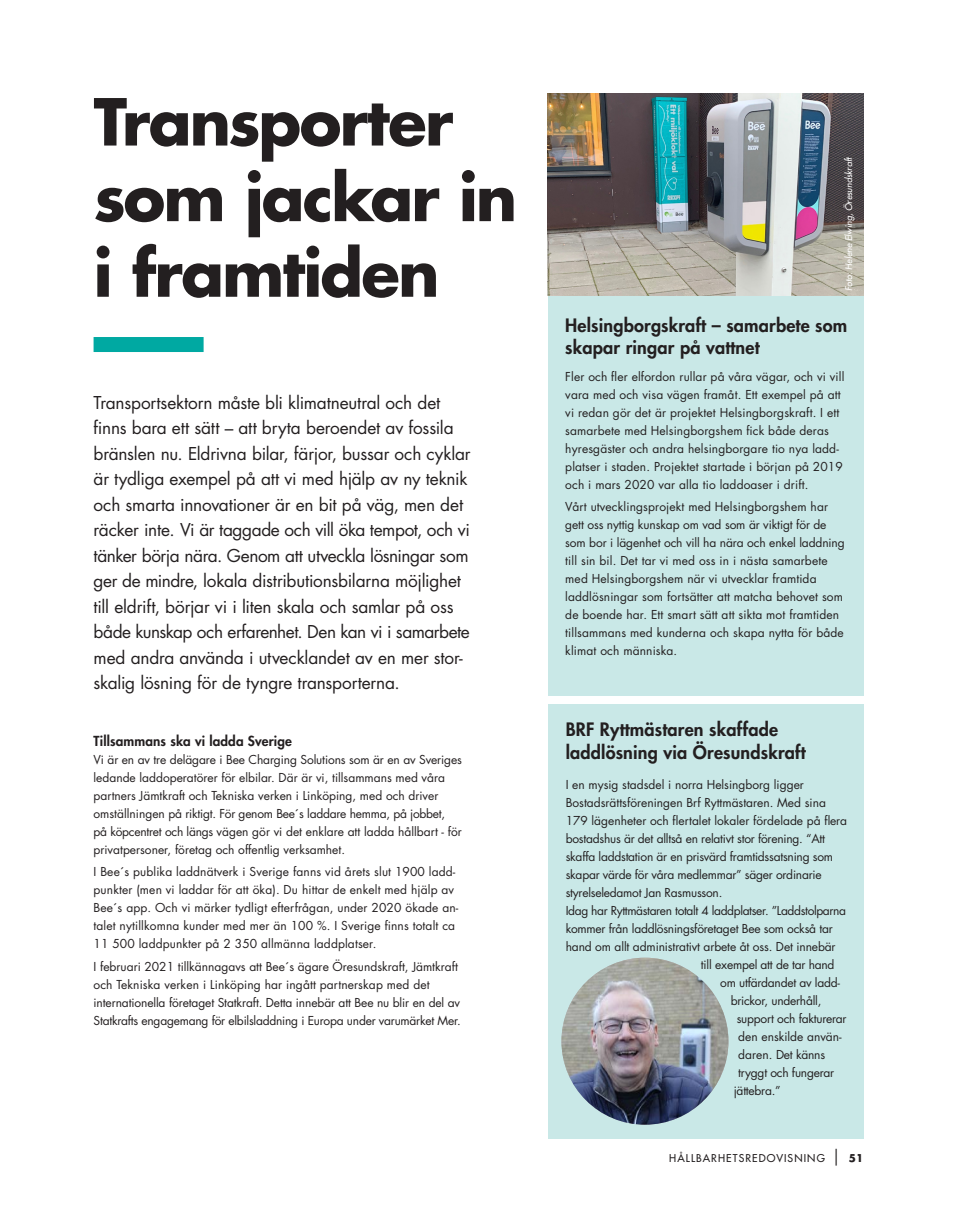
<style>
.page{position:relative;width:957px;height:1212px;background:#fff}
.page>*{position:absolute;margin:0;border:0;box-sizing:border-box;transform-origin:0 0}
.Rubrik{font:700 63px/75.6px "Futura Std";letter-spacing:-.03em;color:#231f20}
.Mellis{font:800 18px/22.5px "Futura Std";letter-spacing:.01em;color:#231f20}
.Ingress{font:17.25px/25.5px "Futura Std";letter-spacing:-.015em;color:#231f20}
.Mellis-2{font:800 13.5px "Futura Std";letter-spacing:.01em;color:#231f20}
.Bröd{font:12px/18px "Futura Std";color:#231f20}
.Bröd-2{font:12px/18px "Futura Std";letter-spacing:-.02em;color:#231f20}
.Bröd-3{font:12px "Futura Std";letter-spacing:-.03em;color:#231f20}
.t1{font:500 10.5px "Futura Std";letter-spacing:.105em;color:#231f20}
.Bildtext{font:italic 500 9px "Futura Std";color:#fff}
.s1{font-weight:700;font-size:16.8px}
.s2{font-weight:700}
</style>
<div class="page">
<div style="left:547px;top:291px;width:316px;height:404px;background:#c9e8e7"></div>
<div style="left:547px;top:704px;width:316px;height:434px;background:#c9e8e7"></div>
<img style="left:547px;top:94px;width:316px;height:202px">
<div style="left:94px;top:337px;width:110px;height:15px;background:#00a9a2"></div>
<img style="left:561px;top:958px;width:167px;height:167px;border-radius:83px">
<p class="Rubrik" style="left:94px;top:83px;width:425px">Transporter som jackar in i framtiden</p>
<p class="Ingress" style="left:94px;top:390px;width:378px">Transportsektorn måste bli klimatneutral och det finns bara ett sätt – att bryta beroendet av fossila bränslen nu. Eldrivna bilar, färjor, bussar och cyklar är tydliga exempel på att vi med hjälp av ny teknik och smarta innovationer är en bit på väg, men det räcker inte. Vi är taggade och vill öka tempot, och vi tänker börja nära. Genom att utveckla lösningar som ger de mindre, lokala distributionsbilarna möjlighet till eldrift, börjar vi i liten skala och samlar på oss både kunskap och erfarenhet. Den kan vi i samarbete med andra använda i utvecklandet av en mer stor&shy;skalig lösning för de tyngre transporterna.</p>
<p class="Mellis-2" style="left:94px;top:732px;width:200px">Tillsammans ska vi ladda Sverige</p>
<p class="Bröd" style="left:94px;top:751px;width:370px">Vi är en av tre delägare i Bee Charging Solutions som är en av Sveriges ledande laddoperatörer för elbilar. Där är vi, tillsammans med våra partners Jämtkraft och Tekniska verken i Linköping, med och driver omställningen på riktigt. För genom Bee´s laddare hemma, på jobbet,<br>på köpcentret och längs vägen gör vi det enklare att ladda hållbart - för privatpersoner, företag och offentlig verksamhet.</p>
<p class="Bröd" style="left:94px;top:863px;width:366px">I Bee´s publika laddnätverk i Sverige fanns vid årets slut 1900 ladd&shy;punkter (men vi laddar för att öka). Du hittar de enkelt med hjälp av Bee´s app. Och vi märker tydligt efterfrågan, under 2020 ökade an&shy;talet nytillkomna kunder med mer än 100 %. I Sverige finns totalt ca 11 500 laddpunkter på 2 350 allmänna laddplatser.</p>
<p class="Bröd" style="left:94px;top:957px;width:369px">I februari 2021 tillkännagavs att Bee´s ägare Öresundskraft, Jämtkraft och Tekniska verken i Linköping har ingått partnerskap med det internationella företaget Statkraft. Detta innebär att Bee nu blir en del av Statkrafts engagemang för elbilsladdning i Europa under varumärket Mer.</p>
<p class="Bildtext" style="left:843px;top:291px;width:136px;rotate:-90deg">Foto: Helene Elwing, Öresundskraft</p>
<p class="Mellis" style="left:565px;top:314px;width:283px">Helsingborgskraft – samarbete som skapar ringar på vattnet</p>
<p class="Bröd" style="left:565px;top:367px;width:281px">Fler och fler elfordon rullar på våra vägar, och vi vill vara med och visa vägen framåt. Ett exempel på att vi redan gör det är projektet Helsingborgskraft. I ett samarbete med Helsingborgshem fick både deras hyresgäster och andra helsingborgare tio nya ladd&shy;platser i staden. Projektet startade i början på 2019 och i mars 2020 var alla tio laddoaser i drift.</p>
<p class="Bröd" style="left:565px;top:498px;width:281px">Vårt utvecklingsprojekt med Helsingborgshem har gett oss nyttig kunskap om vad som är viktigt för de som bor i lägenhet och vill ha nära och enkel laddning till sin bil. Det tar vi med oss in i nästa samarbete med Helsingborgshem när vi utvecklar framtida laddlösningar som fortsätter att matcha behovet som de boende har. Ett smart sätt att sikta mot framtiden tillsammans med kunderna och skapa nytta för både klimat och människa.</p>
<p class="Mellis" style="left:566px;top:718px;width:242px">BRF Ryttmästaren skaffade laddlösning via Öresundskraft</p>
<p class="Bröd-2" style="left:566px;top:776px;width:283px">I en mysig stadsdel i norra Helsingborg ligger Bostadsrättsföreningen Brf Ryttmästaren. Med sina 179 lägenheter och flertalet lokaler fördelade på flera bostadshus är det alltså en relativt stor förening. “Att skaffa laddstation är en prisvärd framtidssatsning som skapar värde för våra medlemmar” säger ordinarie styrelseledamot Jan Rasmusson.</p>
<p class="Bröd-3" style="left:566px;top:903px;width:282px">Idag har Ryttmästaren totalt 4 laddplatser. ”Laddstolparna</p>
<p class="Bröd-2" style="left:566px;top:920px;width:268px">kommer från laddlösningsföretaget Bee som också tar</p>
<p class="Bröd" style="left:566px;top:938px;width:271px">hand om allt administrativt arbete åt oss. Det innebär</p>
<p class="Bröd-2" style="left:701px;top:956px;width:135px">till exempel att de tar hand</p>
<p class="Bröd-2" style="left:720px;top:974px;width:121px">om utfärdandet av ladd-</p>
<p class="Bröd-2" style="left:731px;top:992px;width:92px">brickor, underhåll,</p>
<p class="Bröd-2" style="left:737px;top:1010px;width:111px">support och fakturerar</p>
<p class="Bröd" style="left:738px;top:1028px;width:105px">den enskilde använ-</p>
<p class="Bröd-2" style="left:738px;top:1046px;width:88px">daren. Det känns</p>
<p class="Bröd-2" style="left:738px;top:1064px;width:97px">tryggt och fungerar</p>
<p class="Bröd-2" style="left:734px;top:1082px;width:48px">jättebra.”</p>
<p class="t1" style="left:669px;top:1151px;width:196px">HÅLLBARHETSREDOVISNING <span class="s1">|</span> <span class="s2">51</span></p>
</div>
